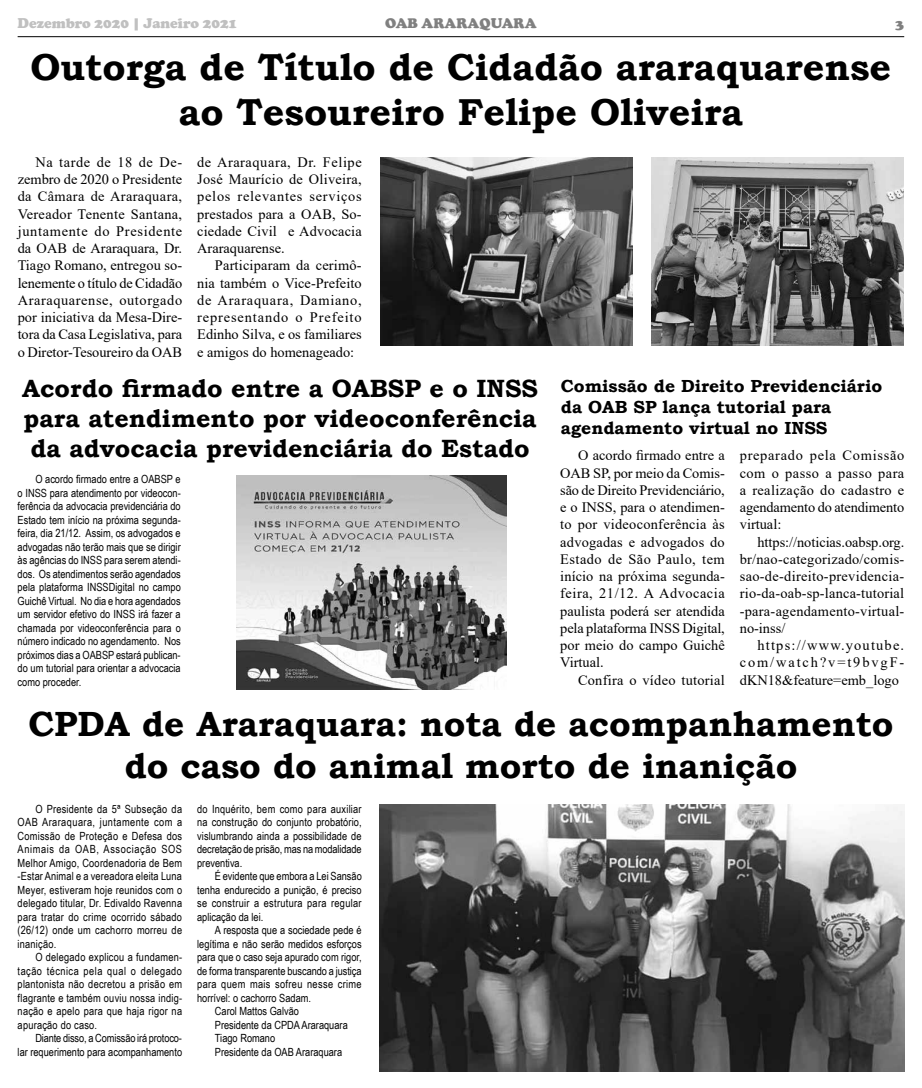
<style>
.page{position:relative;width:922px;height:1088px;background:#fff}
.page>*{position:absolute;margin:0;border:0;box-sizing:border-box;transform-origin:0 0}
.t1{font:700 37.5px/45px "Bookman Old Style";color:#000;text-align:center}
.t2{font:700 35px/42px "Bookman Old Style";color:#000;text-align:center}
.t3{font:700 25px/30px "Bookman Old Style";color:#000;text-align:justify}
.t4{font:700 17.5px/21px "Bookman Old Style";color:#000}
.t5{font:14.38px/17.2px "Times New Roman";color:#000;text-align:justify}
.t6{font:900 14.38px "Cooper";color:#c0c0c0}
.t7{font:14.38px "Times New Roman";letter-spacing:.02em;color:#000}
.t8{font:900 14.38px "Cooper";color:#808080}
.t9{font:11.25px/13.5px "Arial Narrow";color:#000;text-align:justify}
.t10{font:11.25px "Arial Narrow";letter-spacing:.03em;color:#000}
</style>
<div class="page">
<hr style="left:18px;top:36px;width:886px;height:1px;background:#000">
<img style="left:380px;top:157px;width:252px;height:188px">
<img style="left:651px;top:157px;width:252px;height:188px">
<img style="left:236px;top:475px;width:270px;height:215px">
<img style="left:379px;top:804px;width:525px;height:267px">
<p class="t6" style="left:18px;top:15px;width:221px">Dezembro 2020 | Janeiro 2021</p>
<p class="t8" style="left:385px;top:15px;width:153px">OAB ARARAQUARA</p>
<p class="t8" style="left:895px;top:15px;width:10px">3</p>
<h1 class="t1" style="left:30px;top:44px;width:862px">Outorga de Título de Cidadão araraquarense ao Tesoureiro Felipe Oliveira</h1>
<p class="t5" style="left:18px;top:153px;width:166px;text-indent:18px">Na tarde de 18 de De&shy;zembro de 2020 o Presidente da Câmara de Araraquara, Vereador Tenente Santana, juntamente do Presidente da OAB de Araraquara, Dr.<br>Tiago Romano, entregou so&shy;lenemente o título de Cidadão Araraquarense, outorgado por iniciativa da Mesa-Dire&shy;tora da Casa Legislativa, para o Diretor-Tesoureiro da OAB</p>
<p class="t5" style="left:197px;top:153px;width:166px">de Araraquara, Dr. Felipe José Maurício de Oliveira, pelos relevantes serviços prestados para a OAB, So&shy;ciedade Civil e Advocacia Araraquarense.</p>
<p class="t5" style="left:197px;top:256px;width:166px;text-indent:18px">Participaram da cerimô&shy;nia também o Vice-Prefeito de Araraquara, Damiano, representando o Prefeito Edinho Silva, e os familiares e amigos do homenageado:</p>
<h3 class="t3" style="left:22px;top:374px;width:517px">Acordo firmado entre a OABSP e o INSS para atendimento por videoconferência da advocacia previdenciária do Estado</h3>
<h3 class="t4" style="left:561px;top:375px;width:322px">Comissão de Direito Previdenciário da OAB SP lança tutorial para agendamento virtual no INSS</h3>
<p class="t5" style="left:560px;top:446px;width:166px;text-indent:18px">O acordo firmado entre a OAB SP, por meio da Comis&shy;são de Direito Previdenciário, e o INSS, para o atendimen&shy;to por videoconferência às advogadas e advogados do Estado de São Paulo, tem início na próxima segunda&shy;feira, 21/12. A Advocacia paulista poderá ser atendida pela plataforma INSS Digital, por meio do campo Guichê Virtual.</p>
<p class="t7" style="left:578px;top:670px;width:148px">Confira o vídeo tutorial</p>
<p class="t5" style="left:739px;top:446px;width:166px">preparado pela Comissão com o passo a passo para a realização do cadastro e agendamento do atendimento virtual:</p>
<p class="t5" style="left:739px;top:533px;width:166px;text-indent:18px">https://noticias.oabsp.org. br/nao-categorizado/comis&shy;sao-de-direito-previdencia&shy;rio-da-oab-sp-lanca-tutorial -para-agendamento-virtual&shy;no-inss/</p>
<p class="t5" style="left:739px;top:636px;width:166px;text-indent:18px">https://www.youtube. com/watch?v=t9bvgF&shy;dKN18&amp;feature=emb_logo</p>
<h2 class="t2" style="left:28px;top:703px;width:866px">CPDA de Araraquara: nota de acompanhamento do caso do animal morto de inanição</h2>
<p class="t9" style="left:18px;top:801px;width:166px;text-indent:18px">O Presidente da 5ª Subseção da OAB Araraquara, juntamente com a Comissão de Proteção e Defesa dos Animais da OAB, Associação SOS Melhor Amigo, Coordenadoria de Bem -Estar Animal e a vereadora eleita Luna Meyer, estiveram hoje reunidos com o delegado titular, Dr. Edivaldo Ravenna para tratar do crime ocorrido sábado (26/12) onde um cachorro morreu de inanição.</p>
<p class="t9" style="left:18px;top:950px;width:166px;text-indent:18px">O delegado explicou a fundamen&shy;tação técnica pela qual o delegado plantonista não decretou a prisão em flagrante e também ouviu nossa indig&shy;nação e apelo para que haja rigor na apuração do caso.</p>
<p class="t9" style="left:18px;top:1031px;width:166px;text-align:right">Diante disso, a Comissão irá protoco-<br>lar requerimento para acompanhamento</p>
<p class="t9" style="left:18px;top:472px;width:165px;text-indent:18px">O acordo firmado entre a OABSP e o INSS para atendimento por videocon&shy;ferência da advocacia previdenciária do Estado tem início na próxima segunda&shy;feira, dia 21/12. Assim, os advogados e advogadas não terão mais que se dirigir às agências do INSS para serem atendi&shy;dos. Os atendimentos serão agendados pela plataforma INSSDigital no campo Guichê Virtual. No dia e hora agendados um servidor efetivo do INSS irá fazer a chamada por videoconferência para o número indicado no agendamento. Nos próximos dias a OABSP estará publican&shy;do um tutorial para orientar a advocacia como proceder.</p>
<p class="t9" style="left:197px;top:801px;width:166px">do Inquérito, bem como para auxiliar na construção do conjunto probatório, vislumbrando ainda a possibilidade de decretação de prisão, mas na modalidade preventiva.</p>
<p class="t9" style="left:197px;top:869px;width:166px;text-indent:18px">É evidente que embora a Lei Sansão tenha endurecido a punição, é preciso se construir a estrutura para regular aplicação da lei.</p>
<p class="t9" style="left:215px;top:923px;width:148px">A resposta que a sociedade pede é</p>
<p class="t9" style="left:197px;top:936px;width:166px">legítima e não serão medidos esforços</p>
<p class="t9" style="left:197px;top:950px;width:166px">para que o caso seja apurado com rigor,</p>
<p class="t9" style="left:197px;top:963px;width:166px">de forma transparente buscando a justiça</p>
<p class="t10" style="left:197px;top:976px;width:166px">para quem mais sofreu nesse crime</p>
<p class="t9" style="left:197px;top:990px;width:115px">horrível: o cachorro Sadam.</p>
<p class="t9" style="left:215px;top:1004px;width:86px">Carol Mattos Galvão</p>
<p class="t9" style="left:215px;top:1017px;width:134px">Presidente da CPDA Araraquara</p>
<p class="t9" style="left:215px;top:1031px;width:62px">Tiago Romano</p>
<p class="t9" style="left:215px;top:1044px;width:129px">Presidente da OAB Araraquara</p>
</div>
